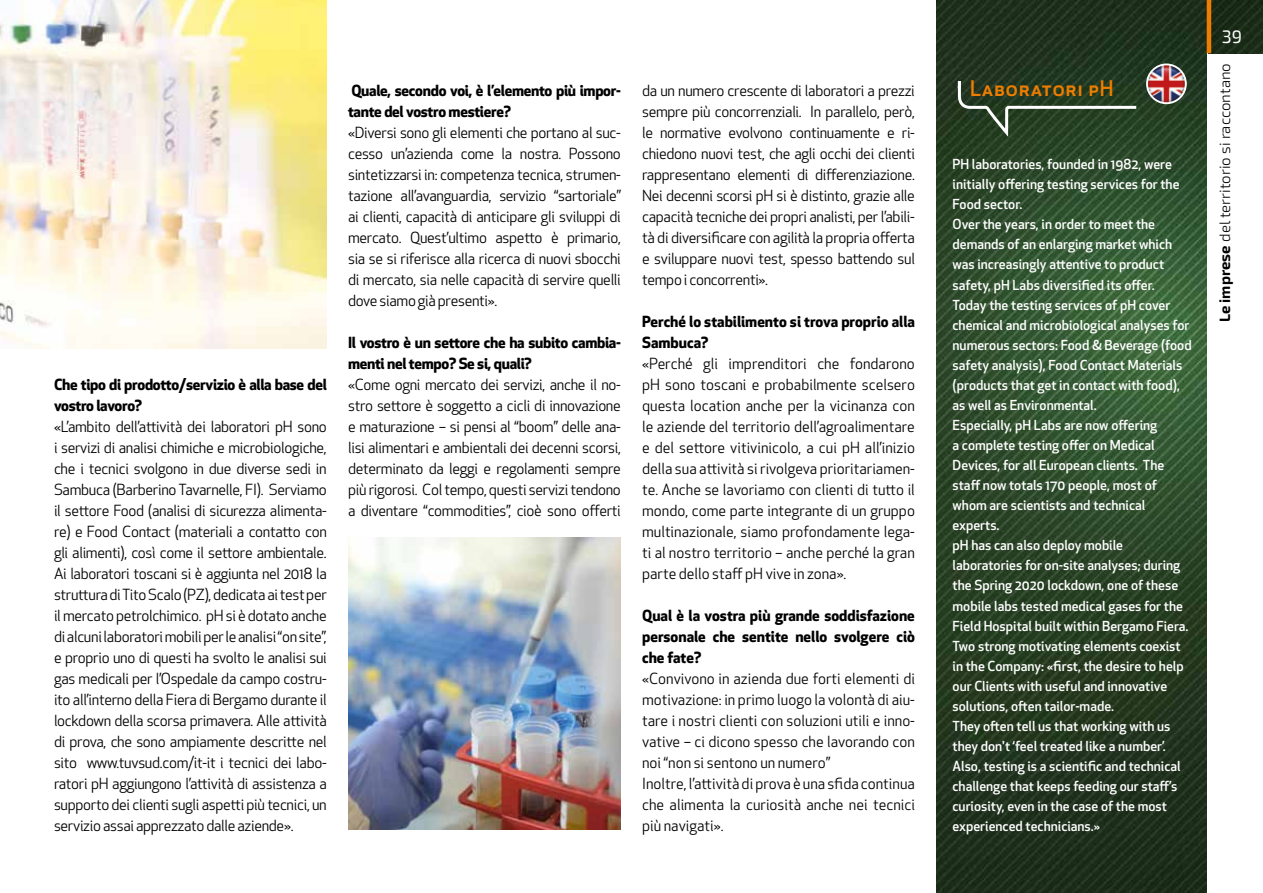
<style>
.page{position:relative;width:1263px;height:893px;background:#fff}
.page>*{position:absolute;margin:0;border:0;box-sizing:border-box;transform-origin:0 0}
.t1{font:500 21px "Apex New";letter-spacing:.03em;color:#ef7d00}
.t2{font:18px "Exo 2";color:#fff}
.t3{font:15px/21px "Apex New";color:#000;text-align:justify}
.t4{font:700 15px/21px "Apex New";letter-spacing:-.02em;color:#000}
.t5{font:700 15px/21px "Apex New";color:#000}
.t6{font:300 15px "Exo 2";color:#000}
.t7{font:500 13.5px/20.1px "Apex New";color:#fff}
.s1{font-weight:700}
</style>
<div class="page">
<img style="left:936px;top:0;width:271px;height:893px">
<img style="left:1211px;top:0;width:52px;height:53px">
<hr style="left:1207px;top:0;width:4px;height:53px;background:#ef7d00">
<svg style="left:956px;top:78px;width:183px;height:55px;background:#334a31"></svg>
<img style="left:1147px;top:64px;width:39px;height:39px;border-radius:19px">
<div style="left:1146px;top:63px;width:41px;height:41px;border:2px solid #fff;border-radius:50%"></div>
<img style="left:0;top:0;width:327px;height:348px">
<img style="left:348px;top:537px;width:273px;height:292px">
<p class="t4" style="left:54px;top:373px;width:274px">Che tipo di prodotto/servizio è alla base del vostro lavoro?</p>
<p class="t3" style="left:54px;top:416px;width:274px">«L’ambito dell’attività dei laboratori pH sono i servizi di analisi chimiche e microbiologiche, che i tecnici svolgono in due diverse sedi in Sambuca (Barberino Tavarnelle, FI). Serviamo il settore Food (analisi di sicurezza alimenta&shy;re) e Food Contact (materiali a contatto con gli alimenti), così come il settore ambientale.<br>Ai laboratori toscani si è aggiunta nel 2018 la struttura di Tito Scalo (PZ), dedicata ai test per il mercato petrolchimico. pH si è dotato anche di alcuni laboratori mobili per le analisi “on site”, e proprio uno di questi ha svolto le analisi sui gas medicali per l’Ospedale da campo costru&shy;ito all’interno della Fiera di Bergamo durante il lockdown della scorsa primavera. Alle attività di prova, che sono ampiamente descritte nel sito www.tuvsud.com/it-it i tecnici dei labo&shy;ratori pH aggiungono l’attività di assistenza a supporto dei clienti sugli aspetti più tecnici, un servizio assai apprezzato dalle aziende».</p>
<p class="t4" style="left:348px;top:79px;width:274px">Quale, secondo voi, è l’elemento più impor&shy;tante del vostro mestiere?</p>
<p class="t3" style="left:348px;top:122px;width:274px">«Diversi sono gli elementi che portano al suc&shy;cesso un’azienda come la nostra. Possono sintetizzarsi in: competenza tecnica, strumen&shy;tazione all’avanguardia, servizio “sartoriale” ai clienti, capacità di anticipare gli sviluppi di mercato. Quest’ultimo aspetto è primario, sia se si riferisce alla ricerca di nuovi sbocchi di mercato, sia nelle capacità di servire quelli dove siamo già presenti».</p>
<p class="t4" style="left:348px;top:331px;width:274px">Il vostro è un settore che ha subito cambia&shy;menti nel tempo? Se si, quali?</p>
<p class="t3" style="left:348px;top:374px;width:274px">«Come ogni mercato dei servizi, anche il no&shy;stro settore è soggetto a cicli di innovazione e maturazione – si pensi al “boom” delle ana&shy;lisi alimentari e ambientali dei decenni scorsi, determinato da leggi e regolamenti sempre più rigorosi. Col tempo, questi servizi tendono a diventare “commodities”, cioè sono offerti</p>
<p class="t3" style="left:642px;top:80px;width:274px">da un numero crescente di laboratori a prezzi sempre più concorrenziali. In parallelo, però, le normative evolvono continuamente e ri&shy;chiedono nuovi test, che agli occhi dei clienti rappresentano elementi di differenziazione.<br>Nei decenni scorsi pH si è distinto, grazie alle capacità tecniche dei propri analisti, per l’abili&shy;tà di diversificare con agilità la propria offerta e sviluppare nuovi test, spesso battendo sul tempo i concorrenti».</p>
<p class="t5" style="left:642px;top:310px;width:274px">Perché lo stabilimento si trova proprio alla<br>Sambuca?</p>
<p class="t3" style="left:642px;top:353px;width:274px">«Perché gli imprenditori che fondarono pH sono toscani e probabilmente scelsero questa location anche per la vicinanza con le aziende del territorio dell’agroalimentare e del settore vitivinicolo, a cui pH all’inizio della sua attività si rivolgeva prioritariamen&shy;te. Anche se lavoriamo con clienti di tutto il mondo, come parte integrante di un gruppo multinazionale, siamo profondamente lega&shy;ti al nostro territorio – anche perché la gran parte dello staff pH vive in zona».</p>
<p class="t4" style="left:642px;top:604px;width:274px;text-align:justify">Qual è la vostra più grande soddisfazione personale che sentite nello svolgere ciò che fate?</p>
<p class="t3" style="left:642px;top:668px;width:274px;text-align:left">«Convivono in azienda due forti elementi di motivazione: in primo luogo la volontà di aiu&shy;tare i nostri clienti con soluzioni utili e inno&shy;vative – ci dicono spesso che lavorando con noi “non si sentono un numero”<br>Inoltre, l’attività di prova è una sfida continua che alimenta la curiosità anche nei tecnici più navigati».</p>
<h1 class="t1" style="left:970px;top:74px;width:145px">Laboratori pH</h1>
<p class="t7" style="left:952px;top:154px;width:241px">PH laboratories, founded in 1982, were initially offering testing services for the Food sector.<br>Over the years, in order to meet the demands of an enlarging market which was increasingly attentive to product safety, pH Labs diversified its offer.<br>Today the testing services of pH cover chemical and microbiological analyses for numerous sectors: Food &amp; Beverage (food safety analysis), Food Contact Materials (products that get in contact with food), as well as Environmental.<br>Especially, pH Labs are now offering<br>a complete testing offer on Medical Devices, for all European clients. The staff now totals 170 people, most of whom are scientists and technical experts.<br>pH has can also deploy mobile laboratories for on-site analyses; during the Spring 2020 lockdown, one of these mobile labs tested medical gases for the Field Hospital built within Bergamo Fiera.<br>Two strong motivating elements coexist in the Company: «first, the desire to help our Clients with useful and innovative solutions, often tailor-made.<br>They often tell us that working with us they don't ‘feel treated like a number’.<br>Also, testing is a scientific and technical challenge that keeps feeding our staff’s curiosity, even in the case of the most experienced technicians.»</p>
<p class="t2" style="left:1222px;top:27px;width:22px">39</p>
<p class="t6" style="left:1216px;top:322px;width:261px;rotate:-90deg"><span class="s1">Le imprese</span> del territorio si raccontano</p>
</div>
